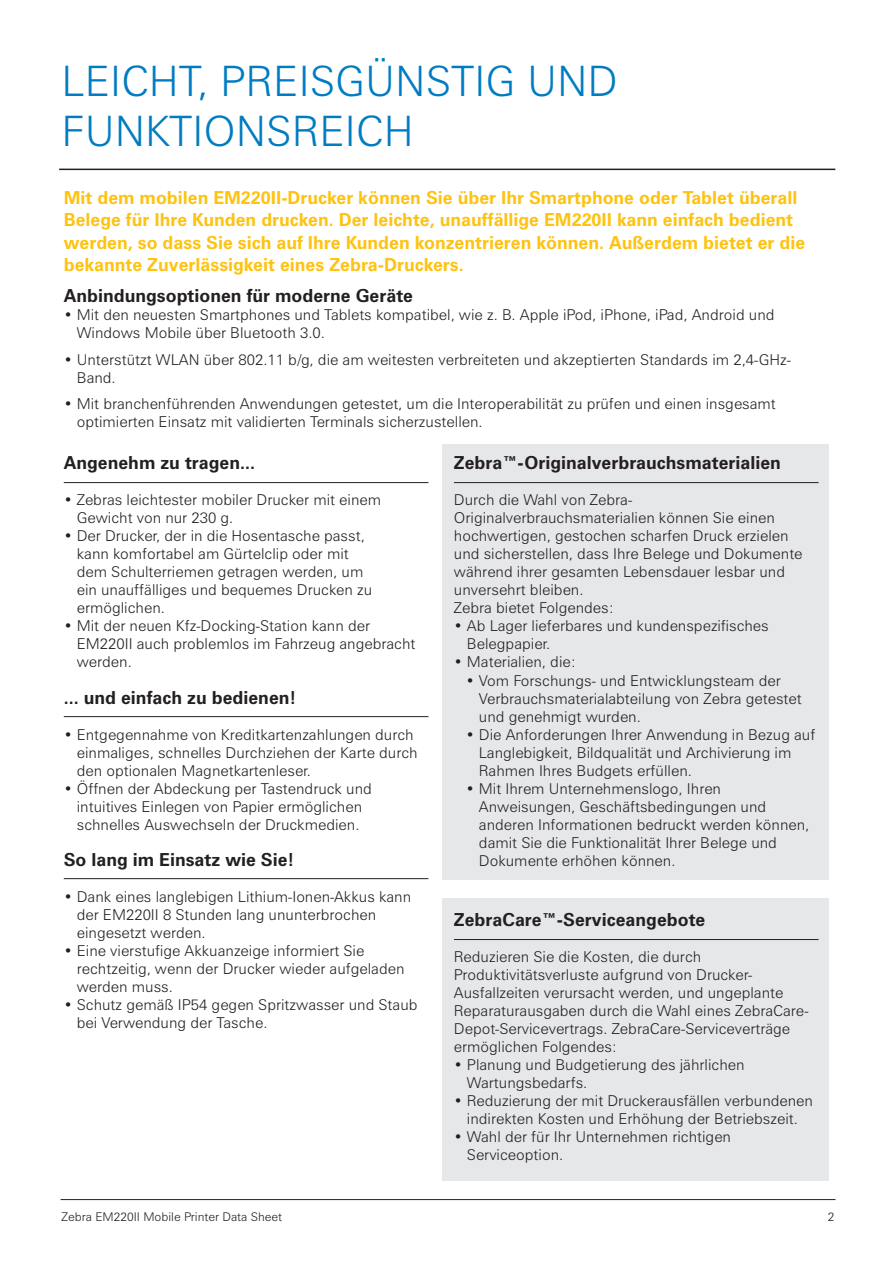
<style>
.page{position:relative;width:893px;height:1263px;background:#fff}
.page>*{position:absolute;margin:0;border:0;box-sizing:border-box;transform-origin:0 0}
.t1{font:300 42px/50.4px "Zurich BT";color:#007cc2}
.t2{font:700 18px/22.5px "Zurich BT";color:#fec210}
.t3{font:700 18px "Zurich BT";color:#231f20}
.t4{font:300 15px/18px "Zurich BT";color:#231f20}
.t5{font:300 12px "Zurich BT";color:#231f20}
</style>
<div class="page">
<div style="left:442px;top:444px;width:387px;height:436px;background:#e6e7e9"></div>
<div style="left:442px;top:898px;width:387px;height:283px;background:#e6e7e9"></div>
<hr style="left:61px;top:1199px;width:774px;height:1px;background:#231f20">
<hr style="left:59px;top:169px;width:776px;height:1px;background:#231f20">
<hr style="left:64px;top:482px;width:364px;height:1px;background:#231f20">
<hr style="left:64px;top:716px;width:364px;height:1px;background:#231f20">
<hr style="left:64px;top:878px;width:364px;height:1px;background:#231f20">
<hr style="left:454px;top:482px;width:365px;height:1px;background:#231f20">
<hr style="left:454px;top:939px;width:365px;height:1px;background:#231f20">
<h1 class="t1" style="left:62px;top:56px;width:558px">LEICHT, PREISGÜNSTIG UND<br>FUNKTIONSREICH</h1>
<p class="t2" style="left:64px;top:188px;width:743px">Mit dem mobilen EM220II-Drucker können Sie über Ihr Smartphone oder Tablet überall Belege für Ihre Kunden drucken. Der leichte, unauffällige EM220II kann einfach bedient werden, so dass Sie sich auf Ihre Kunden konzentrieren können. Außerdem bietet er die bekannte Zuverlässigkeit eines Zebra-Druckers.</p>
<p class="t3" style="left:64px;top:289px;width:351px">Anbindungsoptionen für moderne Geräte</p>
<p class="t4" style="left:77px;top:306px;width:699px;text-indent:-13px">• Mit den neuesten Smartphones und Tablets kompatibel, wie z. B. Apple iPod, iPhone, iPad, Android und<br>Windows Mobile über Bluetooth 3.0.</p>
<p class="t4" style="left:77px;top:350px;width:716px;text-indent:-13px">• Unterstützt WLAN über 802.11 b/g, die am weitesten verbreiteten und akzeptierten Standards im 2,4-GHz-<br>Band.</p>
<p class="t4" style="left:77px;top:395px;width:701px;text-indent:-13px">• Mit branchenführenden Anwendungen getestet, um die Interoperabilität zu prüfen und einen insgesamt optimierten Einsatz mit validierten Terminals sicherzustellen.</p>
<p class="t3" style="left:64px;top:456px;width:193px">Angenehm zu tragen...</p>
<p class="t4" style="left:77px;top:491px;width:306px;text-indent:-13px">• Zebras leichtester mobiler Drucker mit einem<br>Gewicht von nur 230 g.</p>
<p class="t4" style="left:77px;top:527px;width:297px;text-indent:-13px">• Der Drucker, der in die Hosentasche passt, kann komfortabel am Gürtelclip oder mit dem Schulterriemen getragen werden, um ein unauffälliges und bequemes Drucken zu ermöglichen.</p>
<p class="t4" style="left:77px;top:617px;width:340px;text-indent:-13px">• Mit der neuen Kfz-Docking-Station kann der<br>EM220II auch problemlos im Fahrzeug angebracht werden.</p>
<p class="t3" style="left:64px;top:690px;width:234px">... und einfach zu bedienen!</p>
<p class="t4" style="left:77px;top:725px;width:342px;text-indent:-13px">• Entgegennahme von Kreditkartenzahlungen durch einmaliges, schnelles Durchziehen der Karte durch den optionalen Magnetkartenleser.</p>
<p class="t4" style="left:64px;top:779px;width:310px;text-align:center">• Öffnen der Abdeckung per Tastendruck und intuitives Einlegen von Papier ermöglichen schnelles Auswechseln der Druckmedien.</p>
<p class="t3" style="left:64px;top:852px;width:232px">So lang im Einsatz wie Sie!</p>
<p class="t4" style="left:77px;top:887px;width:336px;text-indent:-13px">• Dank eines langlebigen Lithium-Ionen-Akkus kann der EM220II 8 Stunden lang ununterbrochen eingesetzt werden.</p>
<p class="t4" style="left:77px;top:941px;width:329px;text-indent:-13px">• Eine vierstufige Akkuanzeige informiert Sie rechtzeitig, wenn der Drucker wieder aufgeladen werden muss.</p>
<p class="t4" style="left:77px;top:995px;width:342px;text-indent:-13px">• Schutz gemäß IP54 gegen Spritzwasser und Staub bei Verwendung der Tasche.</p>
<p class="t3" style="left:454px;top:456px;width:329px">Zebra™-Originalverbrauchsmaterialien</p>
<p class="t4" style="left:454px;top:491px;width:350px">Durch die Wahl von Zebra-Originalverbrauchsmaterialien können Sie einen hochwertigen, gestochen scharfen Druck erzielen und sicherstellen, dass Ihre Belege und Dokumente während ihrer gesamten Lebensdauer lesbar und unversehrt bleiben.<br>Zebra bietet Folgendes:</p>
<p class="t4" style="left:467px;top:617px;width:303px;text-indent:-13px">• Ab Lager lieferbares und kundenspezifisches<br>Belegpapier.</p>
<p class="t4" style="left:454px;top:653px;width:124px">• Materialien, die:</p>
<p class="t4" style="left:479px;top:671px;width:324px;text-indent:-13px">• Vom Forschungs- und Entwicklungsteam der<br>Verbrauchsmaterialabteilung von Zebra getestet und genehmigt wurden.</p>
<p class="t4" style="left:479px;top:725px;width:338px;text-indent:-13px">• Die Anforderungen Ihrer Anwendung in Bezug auf<br>Langlebigkeit, Bildqualität und Archivierung im<br>Rahmen Ihres Budgets erfüllen.</p>
<p class="t4" style="left:479px;top:779px;width:332px;text-indent:-13px">• Mit Ihrem Unternehmenslogo, Ihren Anweisungen, Geschäftsbedingungen und anderen Informationen bedruckt werden können, damit Sie die Funktionalität Ihrer Belege und Dokumente erhöhen können.</p>
<p class="t3" style="left:454px;top:913px;width:253px">ZebraCare™-Serviceangebote</p>
<p class="t4" style="left:454px;top:948px;width:356px">Reduzieren Sie die Kosten, die durch Produktivitätsverluste aufgrund von Drucker-Ausfallzeiten verursacht werden, und ungeplante Reparaturausgaben durch die Wahl eines ZebraCare-Depot-Servicevertrags. ZebraCare-Serviceverträge ermöglichen Folgendes:</p>
<p class="t4" style="left:467px;top:1056px;width:279px;text-indent:-13px">• Planung und Budgetierung des jährlichen<br>Wartungsbedarfs.</p>
<p class="t4" style="left:454px;top:1092px;width:361px;text-align:center">• Reduzierung der mit Druckerausfällen verbundenen indirekten Kosten und Erhöhung der Betriebszeit.</p>
<p class="t4" style="left:467px;top:1128px;width:266px;text-indent:-13px">• Wahl der für Ihr Unternehmen richtigen<br>Serviceoption.</p>
<p class="t5" style="left:62px;top:1210px;width:222px">Zebra EM220II Mobile Printer Data Sheet</p>
<p class="t5" style="left:828px;top:1210px;width:8px">2</p>
</div>
